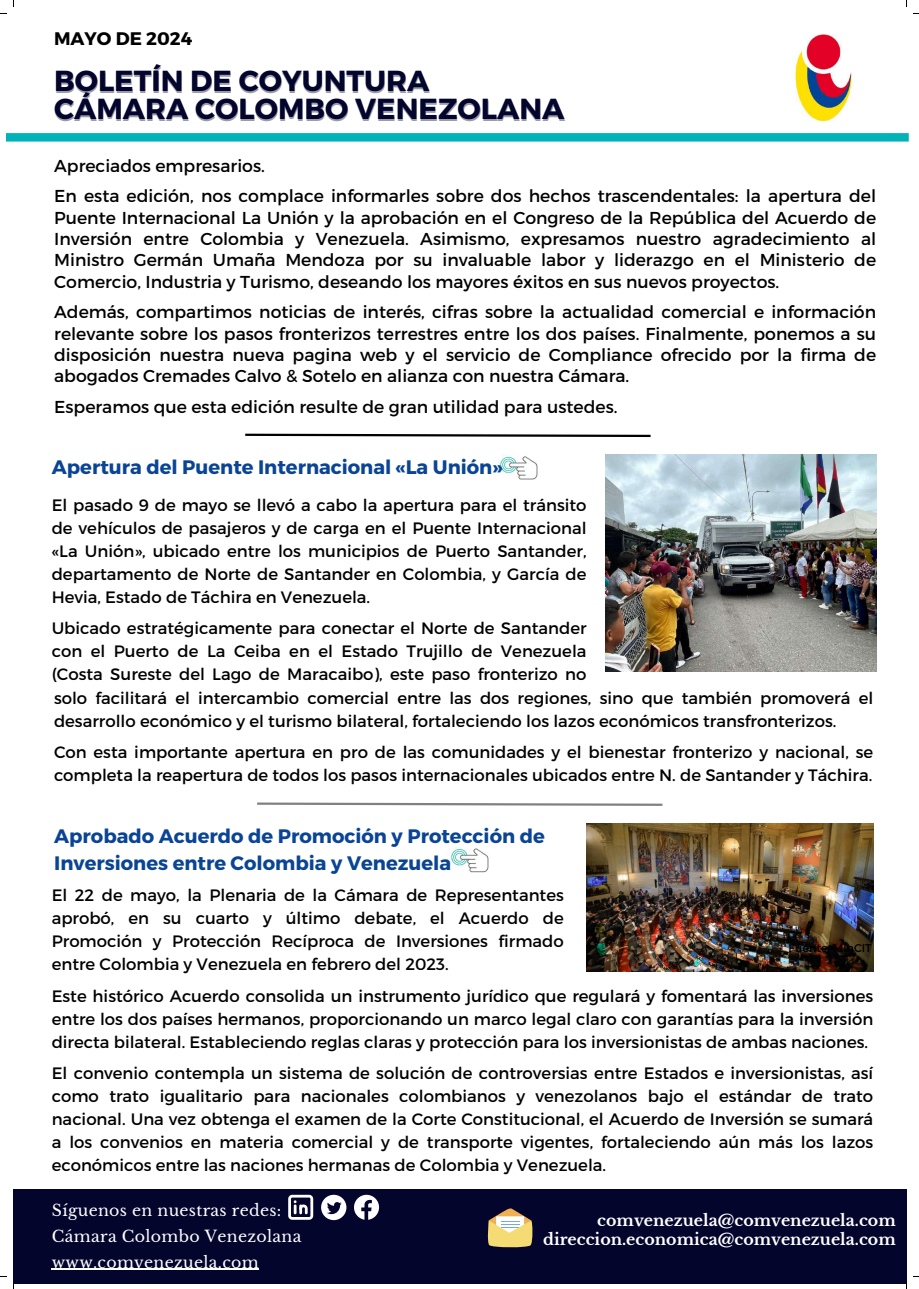
<style>
.page{position:relative;width:919px;height:1289px;background:#fff}
.page>*{position:absolute;margin:0;border:0;box-sizing:border-box;transform-origin:0 0}
.t1{font:700 28.95px/28.1px "Montserrat";color:#03052d}
.t2{font:700 19.5px/27px "Montserrat";color:#0a4495}
.t3{font:700 18.15px "Montserrat";color:#000}
.t4{font:17.25px/21.4px "Montserrat";color:#000;text-align:justify}
.t5{font:16.5px/23px "Montserrat";color:#000;text-align:justify}
.t6{font:700 15.75px/19.1px "Libre Baskerville";color:#fff;text-align:right}
.t7{font:15.75px/25.9px "Libre Baskerville";letter-spacing:.02em;color:#fff}
.t8{font:11.25px "Montserrat";color:#000}
.s1{color:#fff}
</style>
<div class="page">
<svg style="left:257px;top:802px;width:406px;height:3px"></svg>
<div style="left:13px;top:1189px;width:893px;height:94px;background:#03052d"></div>
<hr style="left:52px;top:1268px;width:207px;height:1px;background:#fff">
<svg style="left:487px;top:1208px;width:46px;height:40px"></svg>
<svg style="left:288px;top:1194px;width:25px;height:25px"></svg>
<svg style="left:321px;top:1194px;width:25px;height:25px"></svg>
<svg style="left:354px;top:1194px;width:25px;height:25px"></svg>
<svg style="left:245px;top:433px;width:406px;height:5px"></svg>
<img style="left:795px;top:35px;width:58px;height:87px">
<div style="left:6px;top:133px;width:902px;height:8px;background:#00b3b9"></div>
<img style="left:605px;top:454px;width:270px;height:217px">
<img style="left:586px;top:823px;width:287px;height:148px">
<img style="left:447px;top:847px;width:42px;height:26px">
<img style="left:496px;top:454px;width:42px;height:26px">
<p class="t3" style="left:54px;top:27px;width:140px">MAYO DE 2024</p>
<h1 class="t1" style="left:54px;top:65px;width:512px">BOLETÍN DE COYUNTURA<br>CÁMARA COLOMBO VENEZOLANA</h1>
<p class="t4" style="left:54px;top:150px;width:823px;line-height:30.4px">Apreciados empresarios.<br>En esta edición, nos complace informarles sobre dos hechos trascendentales: la apertura del</p>
<p class="t4" style="left:54px;top:206px;width:823px">Puente Internacional La Unión y la aprobación en el Congreso de la República del Acuerdo de Inversión entre Colombia y Venezuela. Asimismo, expresamos nuestro agradecimiento al Ministro Germán Umaña Mendoza por su invaluable labor y liderazgo en el Ministerio de Comercio, Industria y Turismo, deseando los mayores éxitos en sus nuevos proyectos.</p>
<p class="t4" style="left:54px;top:300px;width:823px">Además, compartimos noticias de interés, cifras sobre la actualidad comercial e información relevante sobre los pasos fronterizos terrestres entre los dos países. Finalmente, ponemos a su disposición nuestra nueva pagina web y el servicio de Compliance ofrecido por la firma de abogados Cremades Calvo &amp; Sotelo en alianza con nuestra Cámara.</p>
<p class="t4" style="left:54px;top:395px;width:564px">Esperamos que esta edición resulte de gran utilidad para ustedes.</p>
<p class="t2" style="left:52px;top:452px;width:452px">Apertura del Puente Internacional «La Unión»</p>
<p class="t5" style="left:52px;top:492px;width:536px">El pasado 9 de mayo se llevó a cabo la apertura para el tránsito de vehículos de pasajeros y de carga en el Puente Internacional «La Unión», ubicado entre los municipios de Puerto Santander, departamento de Norte de Santander en Colombia, y García de Hevia, Estado de Táchira en Venezuela.</p>
<p class="t5" style="left:52px;top:615px;width:822px;line-height:23.3px;text-align:left">Ubicado estratégicamente para conectar el Norte de Santander<br>con el Puerto de La Ceiba en el Estado Trujillo de Venezuela<br>(Costa Sureste del Lago de Maracaibo), este paso fronterizo no<br><span class="s1">sol</span>l<span class="s1">o</span> facilitará el intercambio comercial entre las dos regiones, sino que también promoverá el desarrollo económico y el turismo bilateral, fortaleciendo los lazos económicos transfronterizos.</p>
<p class="t5" style="left:54px;top:740px;width:820px">Con esta importante apertura en pro de las comunidades y el bienestar fronterizo y nacional, se completa la reapertura de todos los pasos internacionales ubicados entre N. de Santander y Táchira.</p>
<p class="t2" style="left:54px;top:821px;width:492px">Aprobado Acuerdo de Promoción y Protección de<br>Inversiones entre Colombia y Venezuela</p>
<p class="t5" style="left:52px;top:882px;width:513px">El 22 de mayo, la Plenaria de la Cámara de Representantes aprobó, en su cuarto y último debate, el Acuerdo de Promoción y Protección Recíproca de Inversiones firmado entre Colombia y Venezuela en febrero del 2023.</p>
<p class="t5" style="left:52px;top:983px;width:822px">Este histórico Acuerdo consolida un instrumento jurídico que regulará y fomentará las inversiones entre los dos países hermanos, proporcionando un marco legal claro con garantías para la inversión directa bilateral. Estableciendo reglas claras y protección para los inversionistas de ambas naciones.</p>
<p class="t5" style="left:52px;top:1060px;width:822px">El convenio contempla un sistema de solución de controversias entre Estados e inversionistas, así como trato igualitario para nacionales colombianos y venezolanos bajo el estándar de trato nacional. Una vez obtenga el examen de la Corte Constitucional, el Acuerdo de Inversión se sumará a los convenios en materia comercial y de transporte vigentes, fortaleciendo aún más los lazos económicos entre las naciones hermanas de Colombia y Venezuela.</p>
<p class="t8" style="left:788px;top:940px;width:85px">Fuente: MinCIT</p>
<p class="t7" style="left:52px;top:1197px;width:251px">Síguenos en nuestras redes:<br>Cámara Colombo Venezolana www.comvenezuela.com</p>
<p class="t6" style="left:543px;top:1210px;width:354px">comvenezuela@comvenezuela.com direccion.economica@comvenezuela.com</p>
<p class="t6" style="left:580px;top:1213px;width:283px">analistaecon@comvenezuela.com</p>
</div>
